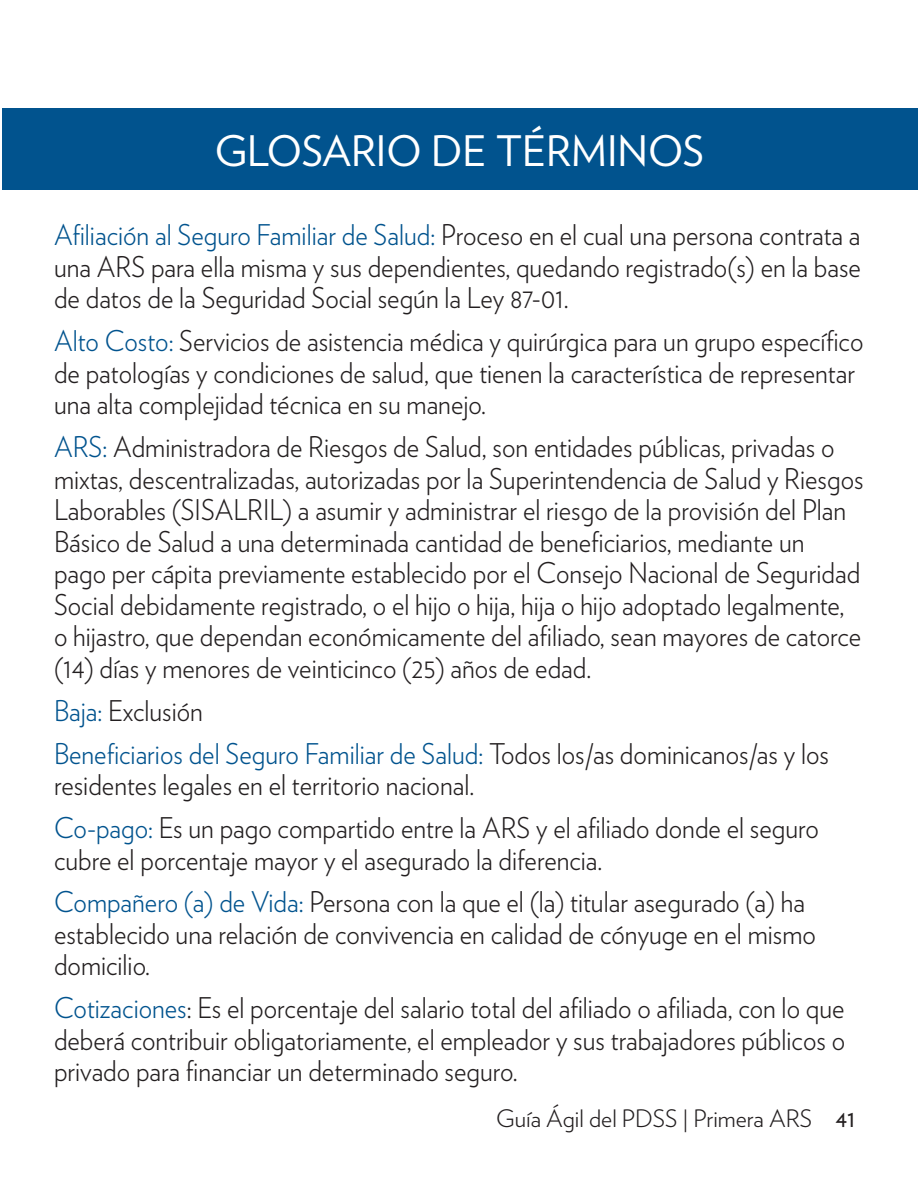
<style>
.page{position:relative;width:918px;height:1188px;background:#fff}
.page>*{position:absolute;margin:0;border:0;box-sizing:border-box;transform-origin:0 0}
.t1{font:42px "Verlag";color:#fff}
.Verlag_Light_Conteni{font:300 28.5px/31.5px "Verlag";color:#231f20;scale:.94 1}
.t2{font:300 24px "Verlag";color:#231f20}
.s1{color:#01538e}
.s2{font-weight:400}
</style>
<div class="page">
<div style="left:2px;top:108px;width:916px;height:81px;background:#01538e"></div>
<p class="t1" style="left:215px;top:119px;width:491px">GLOSARIO DE TÉRMINOS</p>
<p class="Verlag_Light_Conteni" style="left:54px;top:218px;width:860px;text-align:justify"><span class="s1">Afiliación al Seguro Familiar de Salud:</span> Proceso en el cual una persona contrata a una ARS para ella misma y sus dependientes, quedando registrado(s) en la base de datos de la Seguridad Social según la Ley 87-01.</p>
<p class="Verlag_Light_Conteni" style="left:54px;top:324px;width:863px"><span class="s1">Alto Costo:</span> Servicios de asistencia médica y quirúrgica para un grupo específico de patologías y condiciones de salud, que tienen la característica de representar una alta complejidad técnica en su manejo.</p>
<p class="Verlag_Light_Conteni" style="left:54px;top:430px;width:863px"><span class="s1">ARS:</span> Administradora de Riesgos de Salud, son entidades públicas, privadas o mixtas, descentralizadas, autorizadas por la Superintendencia de Salud y Riesgos Laborables (SISALRIL) a asumir y administrar el riesgo de la provisión del Plan Básico de Salud a una determinada cantidad de beneficiarios, mediante un pago per cápita previamente establecido por el Consejo Nacional de Seguridad Social debidamente registrado, o el hijo o hija, hija o hijo adoptado legalmente, o hijastro, que dependan económicamente del afiliado, sean mayores de catorce (14) días y menores de veinticinco (25) años de edad.</p>
<p class="Verlag_Light_Conteni" style="left:54px;top:693px;width:160px"><span class="s1">Baja:</span> Exclusión</p>
<p class="Verlag_Light_Conteni" style="left:54px;top:736px;width:826px"><span class="s1">Beneficiarios del Seguro Familiar de Salud:</span> Todos los/as dominicanos/as y los residentes legales en el territorio nacional.</p>
<p class="Verlag_Light_Conteni" style="left:54px;top:810px;width:815px"><span class="s1">Co-pago:</span> Es un pago compartido entre la ARS y el afiliado donde el seguro cubre el porcentaje mayor y el asegurado la diferencia.</p>
<p class="Verlag_Light_Conteni" style="left:54px;top:885px;width:812px"><span class="s1">Compañero (a) de Vida:</span> Persona con la que el (la) titular asegurado (a) ha establecido una relación de convivencia en calidad de cónyuge en el mismo domicilio.</p>
<p class="Verlag_Light_Conteni" style="left:54px;top:991px;width:843px;text-align:justify"><span class="s1">Cotizaciones</span>: Es el porcentaje del salario total del afiliado o afiliada, con lo que deberá contribuir obligatoriamente, el empleador y sus trabajadores públicos o privado para financiar un determinado seguro.</p>
<p class="t2" style="left:496px;top:1101px;width:361px">Guía Ágil del PDSS | Primera ARS <span class="s2">41</span></p>
</div>
